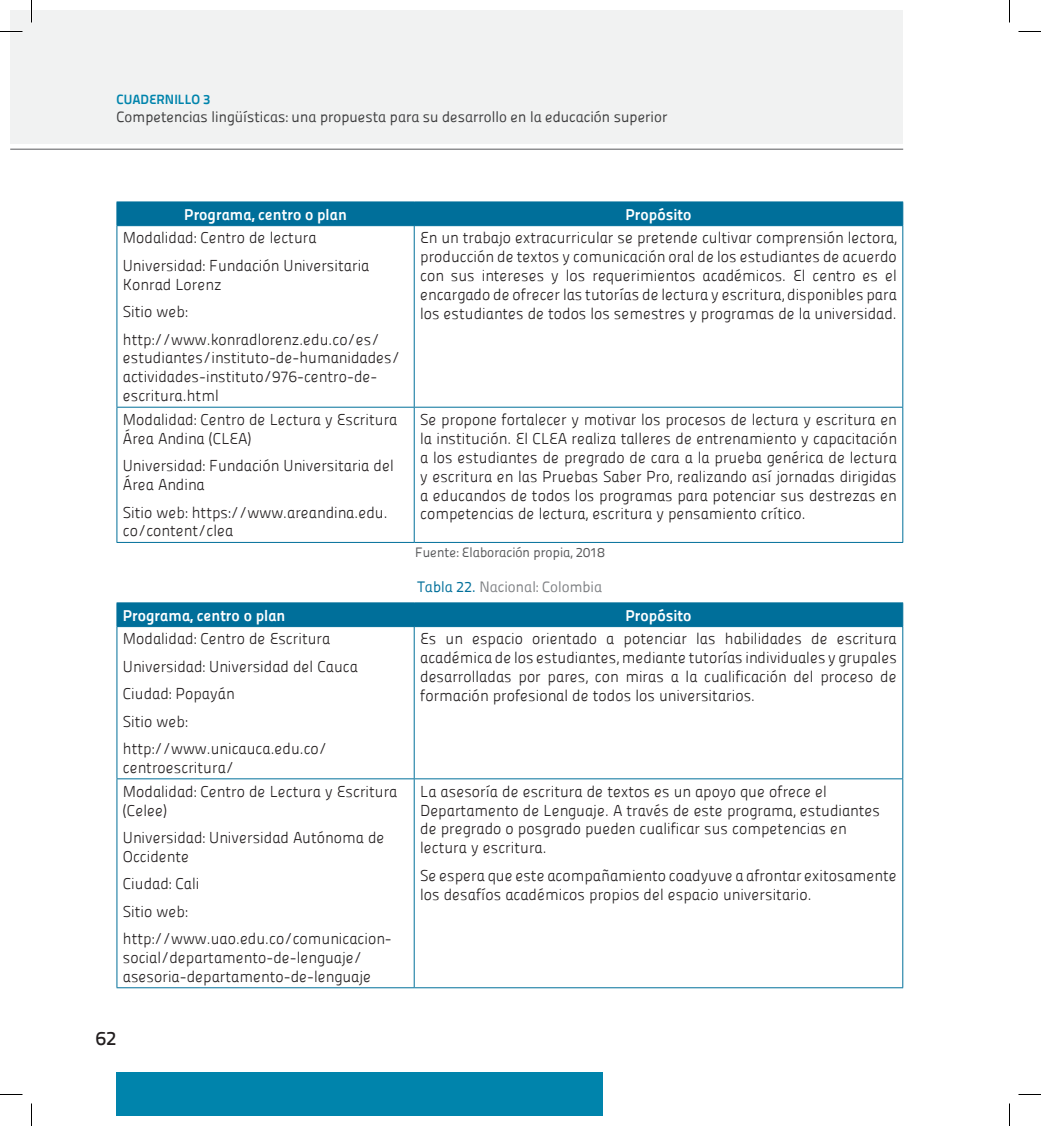
<style>
.page{position:relative;width:1041px;height:1126px;background:#fff}
.page>*{position:absolute;margin:0;border:0;box-sizing:border-box;transform-origin:0 0}
.t1{font:19.5px "Panefresco 600 wt";color:#231f20}
.t2{font:15.75px/18.9px "Panefresco 250 wt";color:#231f20}
.t3{font:15.75px "Panefresco 800 wt";color:#fff}
.t4{font:15px "Panefresco 400 wt";color:#3e3e3f}
.t5{font:15px "Panefresco 400 wt";color:#808285}
.t6{font:13.5px "Panefresco 400 wt";color:#57585a}
.t7{font:13.5px "Panefresco 800 wt";color:#0084ac}
.s1{color:#006f9a}
</style>
<div class="page">
<div style="left:10px;top:10px;width:893px;height:134px;background:#f1f2f2"></div>
<hr style="left:10px;top:149px;width:893px;height:1px;background:#6c6d70">
<div style="left:117px;top:1073px;width:486px;height:43px;background:#0084ac"></div>
<div style="left:117px;top:202px;width:786px;height:23px;background:#006f9a"></div>
<hr style="left:117px;top:225px;width:297px;height:1px;background:#006f9a">
<hr style="left:414px;top:225px;width:489px;height:1px;background:#006f9a">
<hr style="left:117px;top:226px;width:1px;height:181px;background:#006f9a">
<hr style="left:414px;top:226px;width:1px;height:181px;background:#006f9a">
<hr style="left:902px;top:226px;width:1px;height:181px;background:#006f9a">
<hr style="left:117px;top:407px;width:297px;height:1px;background:#006f9a">
<hr style="left:117px;top:408px;width:1px;height:134px;background:#006f9a">
<hr style="left:414px;top:407px;width:489px;height:1px;background:#006f9a">
<hr style="left:414px;top:408px;width:1px;height:134px;background:#006f9a">
<hr style="left:902px;top:408px;width:1px;height:134px;background:#006f9a">
<hr style="left:117px;top:542px;width:297px;height:1px;background:#006f9a">
<hr style="left:414px;top:542px;width:489px;height:1px;background:#006f9a">
<div style="left:117px;top:603px;width:786px;height:23px;background:#006f9a"></div>
<hr style="left:117px;top:626px;width:297px;height:1px;background:#006f9a">
<hr style="left:117px;top:627px;width:1px;height:151px;background:#006f9a">
<hr style="left:414px;top:626px;width:489px;height:1px;background:#006f9a">
<hr style="left:414px;top:627px;width:1px;height:151px;background:#006f9a">
<hr style="left:902px;top:627px;width:1px;height:151px;background:#006f9a">
<hr style="left:117px;top:778px;width:297px;height:1px;background:#006f9a">
<hr style="left:117px;top:779px;width:1px;height:208px;background:#006f9a">
<hr style="left:414px;top:778px;width:489px;height:1px;background:#006f9a">
<hr style="left:414px;top:779px;width:1px;height:208px;background:#006f9a">
<hr style="left:902px;top:779px;width:1px;height:208px;background:#006f9a">
<hr style="left:117px;top:987px;width:297px;height:1px;background:#006f9a">
<hr style="left:414px;top:987px;width:489px;height:1px;background:#006f9a">
<svg style="left:0;top:31px;width:22px;height:1px"></svg>
<svg style="left:1018px;top:31px;width:23px;height:1px"></svg>
<svg style="left:0;top:1094px;width:22px;height:1px"></svg>
<svg style="left:1018px;top:1094px;width:23px;height:1px"></svg>
<svg style="left:31px;top:0;width:1px;height:22px"></svg>
<svg style="left:31px;top:1103px;width:1px;height:23px"></svg>
<svg style="left:1009px;top:0;width:1px;height:22px"></svg>
<svg style="left:1009px;top:1103px;width:1px;height:23px"></svg>
<p class="t7" style="left:117px;top:89px;width:95px">CUADERNILLO 3</p>
<p class="t4" style="left:117px;top:106px;width:552px">Competencias lingüísticas: una propuesta para su desarrollo en la educación superior</p>
<p class="t3" style="left:184px;top:202px;width:164px">Programa, centro o plan</p>
<p class="t3" style="left:625px;top:202px;width:68px">Propósito</p>
<p class="t2" style="left:123px;top:223px;width:248px;line-height:27.5px">Modalidad: Centro de lectura<br>Universidad: Fundación Universitaria</p>
<p class="t2" style="left:123px;top:270px;width:258px;line-height:27.5px">Konrad Lorenz<br>Sitio web: http://www.konradlorenz.edu.co/es/</p>
<p class="t2" style="left:123px;top:348px;width:279px">estudiantes/instituto-de-humanidades/ actividades-instituto/976-centro-de&shy;escritura.html</p>
<p class="t2" style="left:420px;top:228px;width:478px;text-align:justify">En un trabajo extracurricular se pretende cultivar comprensión lectora, producción de textos y comunicación oral de los estudiantes de acuerdo con sus intereses y los requerimientos académicos. El centro es el encargado de ofrecer las tutorías de lectura y escritura, disponibles para los estudiantes de todos los semestres y programas de la universidad.</p>
<p class="t2" style="left:123px;top:409px;width:276px">Modalidad: Centro de Lectura y Escritura<br>Área Andina (CLEA)</p>
<p class="t2" style="left:123px;top:456px;width:272px">Universidad: Fundación Universitaria del<br>Área Andina</p>
<p class="t2" style="left:123px;top:502px;width:266px">Sitio web: https://www.areandina.edu. co/content/clea</p>
<p class="t2" style="left:420px;top:409px;width:478px;text-align:justify">Se propone fortalecer y motivar los procesos de lectura y escritura en la institución. El CLEA realiza talleres de entrenamiento y capacitación a los estudiantes de pregrado de cara a la prueba genérica de lectura y escritura en las Pruebas Saber Pro, realizando así jornadas dirigidas a educandos de todos los programas para potenciar sus destrezas en competencias de lectura, escritura y pensamiento crítico.</p>
<p class="t6" style="left:415px;top:543px;width:191px">Fuente: Elaboración propia, 2018</p>
<p class="t5" style="left:418px;top:576px;width:186px"><span class="s1">Tabla 22.</span> Nacional: Colombia</p>
<p class="t3" style="left:123px;top:603px;width:164px">Programa, centro o plan</p>
<p class="t3" style="left:625px;top:603px;width:68px">Propósito</p>
<p class="t2" style="left:123px;top:624px;width:237px;line-height:27.5px">Modalidad: Centro de Escritura<br>Universidad: Universidad del Cauca<br>Ciudad: Popayán<br>Sitio web: http://www.unicauca.edu.co/</p>
<p class="t2" style="left:123px;top:757px;width:113px">centroescritura/</p>
<p class="t2" style="left:420px;top:629px;width:478px;text-align:justify">Es un espacio orientado a potenciar las habilidades de escritura académica de los estudiantes, mediante tutorías individuales y grupales desarrolladas por pares, con miras a la cualificación del proceso de formación profesional de todos los universitarios.</p>
<p class="t2" style="left:123px;top:781px;width:276px">Modalidad: Centro de Lectura y Escritura (Celee)</p>
<p class="t2" style="left:123px;top:827px;width:263px">Universidad: Universidad Autónoma de<br>Occidente</p>
<p class="t2" style="left:123px;top:869px;width:270px;line-height:27.5px">Ciudad: Cali<br>Sitio web: http://www.uao.edu.co/comunicacion-</p>
<p class="t2" style="left:123px;top:947px;width:250px">social/departamento-de-lenguaje/ asesoria-departamento-de-lenguaje</p>
<p class="t1" style="left:96px;top:1024px;width:22px">62</p>
<p class="t2" style="left:420px;top:781px;width:461px">La asesoría de escritura de textos es un apoyo que ofrece el Departamento de Lenguaje. A través de este programa, estudiantes de pregrado o posgrado pueden cualificar sus competencias en lectura y escritura.</p>
<p class="t2" style="left:420px;top:865px;width:478px">Se espera que este acompañamiento coadyuve a afrontar exitosamente los desafíos académicos propios del espacio universitario.</p>
</div>
